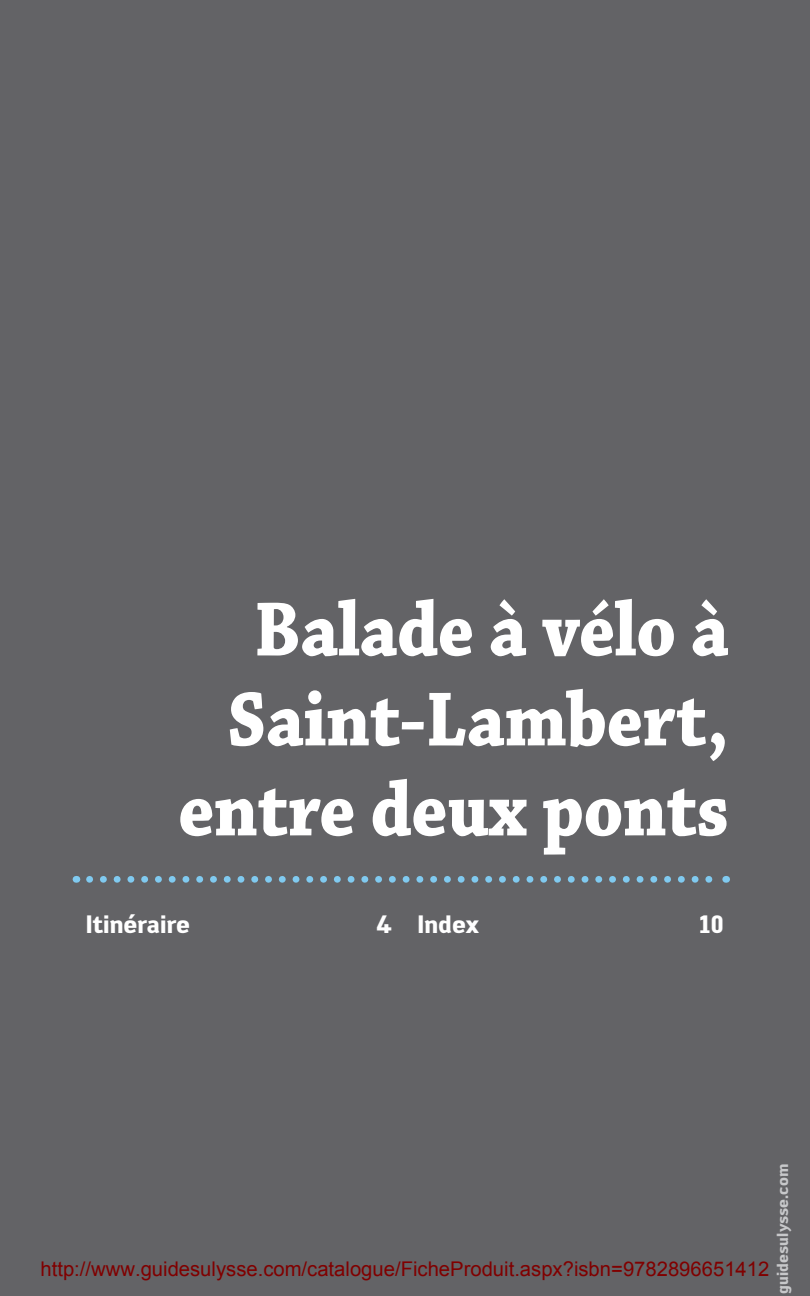
<style>
.page{position:relative;width:810px;height:1296px;background:#636366}
.page>*{position:absolute;margin:0;border:0;box-sizing:border-box;transform-origin:0 0}
.t1{font:700 81px/90px "Chaparral Pro";letter-spacing:-.01em;color:#fff;text-align:right;scale:.9 1}
.t2{font:700 24.75px "Engel";letter-spacing:-.01em;color:#fff;scale:.95 1}
.t3{font:20.25px "Arial";color:#800000}
.t4{font:700 15.75px "Engel";color:#c7c8ca;scale:.95 1}
</style>
<div class="page">
<svg style="left:90px;top:876px;width:623px;height:7px"></svg>
<h1 class="t1" style="left:178px;top:588px;width:614px">Balade à vélo à<br>Saint-Lambert, entre deux ponts</h1>
<p class="t2" style="left:86px;top:909px;width:111px">Itinéraire</p>
<p class="t2" style="left:376px;top:909px;width:110px">4 Index</p>
<p class="t2" style="left:699px;top:909px;width:27px">10</p>
<p class="t3" style="left:40px;top:1255px;width:730px">http://www.guidesulysse.com/catalogue/FicheProduit.aspx?isbn=9782896651412</p>
<p class="t4" style="left:773px;top:1294px;width:138px;rotate:-90deg">guidesulysse.com</p>
</div>
